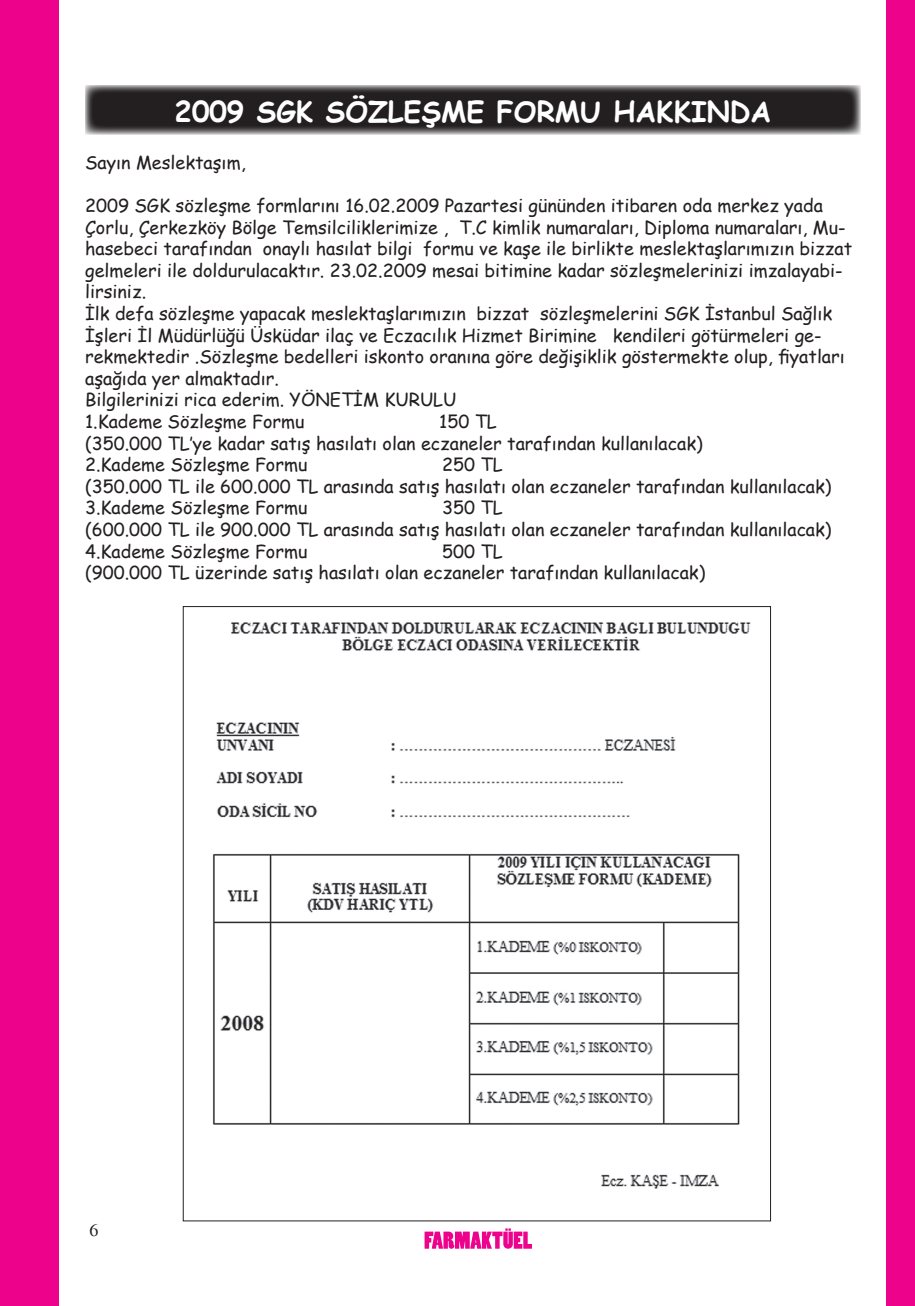
<style>
.page{position:relative;width:915px;height:1306px;background:#fff}
.page>*{position:absolute;margin:0;border:0;box-sizing:border-box;transform-origin:0 0}
.t1{font:700 28.5px "Comic Sans MS";color:#fff}
.t2{font:18px/21.6px "Comic Sans MS";color:#231f20}
.t3{font:18px "Times";color:#231f20}
</style>
<div class="page">
<div style="left:0;top:0;width:914px;height:1305px;background:#ed028c"></div>
<div style="left:60px;top:0;width:825px;height:1305px;background:#fff"></div>
<svg style="left:424px;top:1228px;width:107px;height:20px"></svg>
<hr style="left:914px;top:0;width:1px;height:1305px;background:#ed028c">
<svg style="left:85px;top:85px;width:775px;height:50px;background:#3d393a"></svg>
<img style="left:212px;top:622px;width:539px;height:567px">
<h1 class="t1" style="left:175px;top:91px;width:598px">2009 SGK SÖZLEŞME FORMU HAKKINDA</h1>
<p class="t2" style="left:85px;top:151px;width:162px">Sayın Meslektaşım,</p>
<p class="t2" style="left:85px;top:194px;width:768px">2009 SGK sözleşme formlarını 16.02.2009 Pazartesi gününden itibaren oda merkez yada Çorlu, Çerkezköy Bölge Temsilciliklerimize , T.C kimlik numaraları, Diploma numaraları, Mu&shy;hasebeci tarafından onaylı hasılat bilgi formu ve kaşe ile birlikte meslektaşlarımızın bizzat gelmeleri ile doldurulacaktır. 23.02.2009 mesai bitimine kadar sözleşmelerinizi imzalayabi&shy;lirsiniz.<br>İlk defa sözleşme yapacak meslektaşlarımızın bizzat sözleşmelerini SGK İstanbul Sağlık İşleri İl Müdürlüğü Üsküdar ilaç ve Eczacılık Hizmet Birimine kendileri götürmeleri ge&shy;rekmektedir .Sözleşme bedelleri iskonto oranına göre değişiklik göstermekte olup, fiyatları aşağıda yer almaktadır.<br>Bilgilerinizi rica ederim. YÖNETİM KURULU<br>1.Kademe Sözleşme Formu</p>
<p class="t2" style="left:85px;top:410px;width:619px;text-indent:354px">150 TL<br>(350.000 TL’ye kadar satış hasılatı olan eczaneler tarafından kullanılacak)<br>2.Kademe Sözleşme Formu</p>
<p class="t2" style="left:85px;top:453px;width:747px;text-indent:357px">250 TL<br>(350.000 TL ile 600.000 TL arasında satış hasılatı olan eczaneler tarafından kullanılacak)<br>3.Kademe Sözleşme Formu</p>
<p class="t2" style="left:85px;top:496px;width:747px;text-indent:357px">350 TL<br>(600.000 TL ile 900.000 TL arasında satış hasılatı olan eczaneler tarafından kullanılacak)<br>4.Kademe Sözleşme Formu</p>
<p class="t2" style="left:85px;top:539px;width:621px;text-indent:357px">500 TL<br>(900.000 TL üzerinde satış hasılatı olan eczaneler tarafından kullanılacak)</p>
<p class="t3" style="left:90px;top:1220px;width:10px">6</p>
</div>
